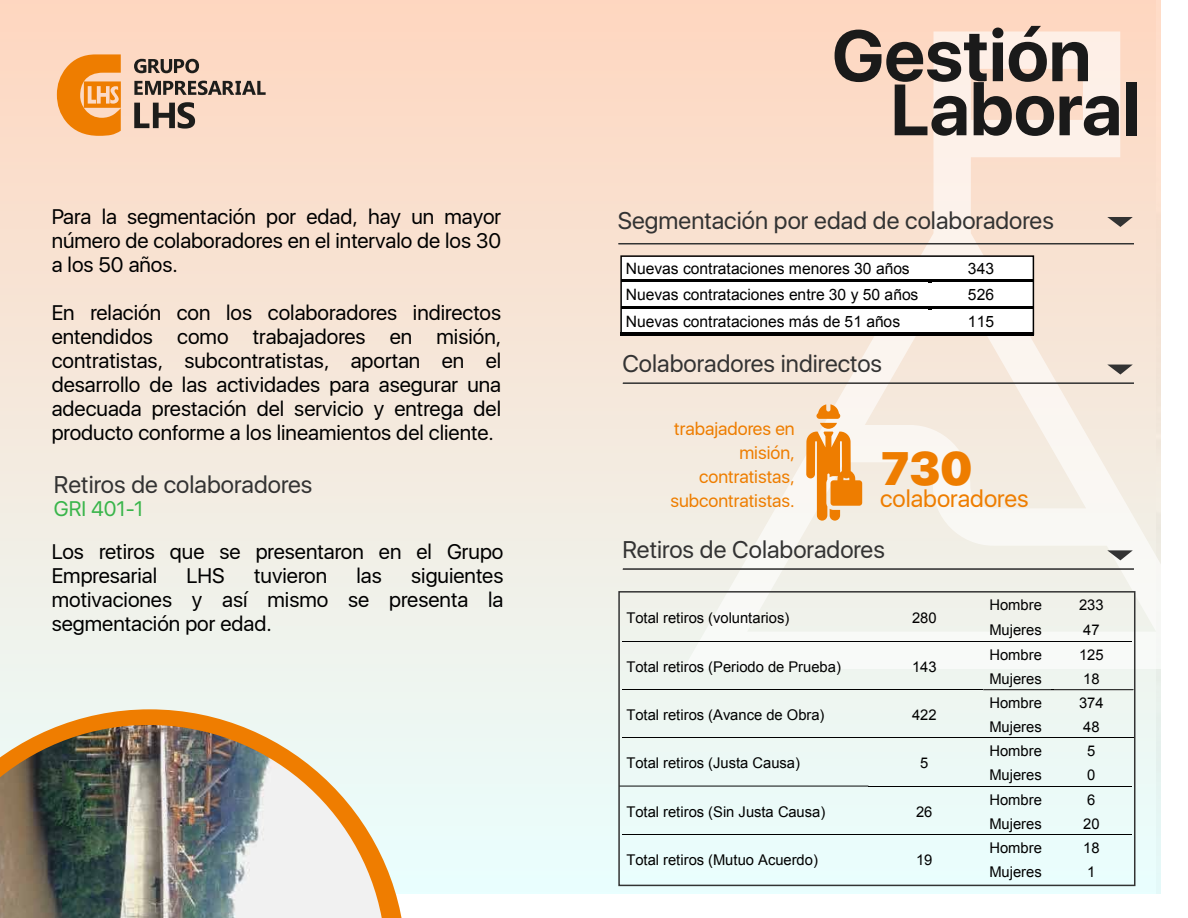
<style>
.page{position:relative;width:1188px;height:918px;background:#fff}
.page>*{position:absolute;margin:0;border:0;box-sizing:border-box;transform-origin:0 0}
.t1{font:700 72px "SFUI Display";color:#1a1a1a}
.t2{font:900 46.65px "SFUI Display";color:#ee7d00}
.t3{font:24px "SFUI Display";color:#333}
.t4{font:24px "SFUI Display";color:#ee7d00}
.t5{font:21px/24px "SFUI Display";color:#000;text-align:justify}
.t6{font:21px "SFUI Display";color:#39b54a}
.t7{font:18px/24px "SFUI Display";color:#ee7d00;text-align:right}
.t8{font:15.6px "Arial";color:#000}
.t9{font:14.85px "Arial";color:#000}
</style>
<div class="page">
<div style="left:0;top:0;width:1155px;height:894px;background:linear-gradient(to bottom,#fed6bf,#e9fefe)"></div>
<svg style="left:0;top:709px;width:406px;height:209px;fill:#edf6f2"></svg>
<img style="left:0;top:725px;width:382px;height:193px">
<svg style="left:683px;top:32px;width:478px;height:637px"></svg>
<hr style="left:618px;top:243px;width:516px;height:1px;background:#333">
<svg style="left:1107px;top:217px;width:26px;height:10px"></svg>
<hr style="left:623px;top:382px;width:511px;height:2px;background:#333">
<svg style="left:1107px;top:365px;width:26px;height:10px"></svg>
<hr style="left:623px;top:568px;width:511px;height:2px;background:#333">
<svg style="left:1107px;top:550px;width:26px;height:10px"></svg>
<div style="left:621px;top:257px;width:308px;height:23px;background:#fff"></div>
<div style="left:929px;top:257px;width:105px;height:23px;background:#fff"></div>
<div style="left:621px;top:283px;width:308px;height:23px;background:#fff"></div>
<div style="left:929px;top:283px;width:105px;height:23px;background:#fff"></div>
<hr style="left:621px;top:280px;width:308px;height:1px;background:#000">
<hr style="left:621px;top:282px;width:308px;height:1px;background:#000">
<hr style="left:932px;top:280px;width:102px;height:1px;background:#000">
<hr style="left:932px;top:282px;width:102px;height:1px;background:#000">
<div style="left:621px;top:309px;width:308px;height:24px;background:#fff"></div>
<div style="left:929px;top:309px;width:105px;height:24px;background:#fff"></div>
<hr style="left:621px;top:306px;width:308px;height:1px;background:#000">
<hr style="left:621px;top:308px;width:308px;height:1px;background:#000">
<svg style="left:929px;top:306px;width:3px;height:4px"></svg>
<hr style="left:932px;top:306px;width:102px;height:1px;background:#000">
<hr style="left:932px;top:308px;width:102px;height:1px;background:#000">
<hr style="left:620px;top:335px;width:309px;height:1px;background:#000">
<hr style="left:931px;top:335px;width:103px;height:1px;background:#000">
<div style="left:620px;top:255px;width:414px;height:80px;border:2px solid #000"></div>
<hr style="left:622px;top:641px;width:246px;height:1px;background:#000">
<hr style="left:871px;top:641px;width:109px;height:1px;background:#000">
<hr style="left:983px;top:641px;width:68px;height:1px;background:#000">
<hr style="left:1054px;top:641px;width:78px;height:1px;background:#000">
<hr style="left:622px;top:689px;width:246px;height:1px;background:#000">
<hr style="left:871px;top:689px;width:109px;height:1px;background:#000">
<svg style="left:980px;top:689px;width:152px;height:1px"></svg>
<hr style="left:622px;top:737px;width:246px;height:1px;background:#000">
<hr style="left:871px;top:737px;width:109px;height:1px;background:#000">
<hr style="left:983px;top:737px;width:68px;height:1px;background:#000">
<hr style="left:1054px;top:737px;width:80px;height:1px;background:#000">
<svg style="left:621px;top:786px;width:250px;height:1px"></svg>
<hr style="left:871px;top:786px;width:109px;height:1px;background:#000">
<hr style="left:983px;top:786px;width:68px;height:1px;background:#000">
<hr style="left:1054px;top:786px;width:78px;height:1px;background:#000">
<hr style="left:622px;top:834px;width:246px;height:1px;background:#000">
<hr style="left:871px;top:834px;width:109px;height:1px;background:#000">
<hr style="left:983px;top:834px;width:68px;height:1px;background:#000">
<hr style="left:1054px;top:834px;width:78px;height:1px;background:#000">
<div style="left:618px;top:591px;width:517px;height:295px;border:2px solid #333"></div>
<svg style="left:806px;top:404px;width:56px;height:117px"></svg>
<svg style="left:134px;top:59px;width:65px;height:14px"></svg>
<svg style="left:134px;top:102px;width:61px;height:27px"></svg>
<svg style="left:134px;top:81px;width:132px;height:14px"></svg>
<svg style="left:57px;top:54px;width:64px;height:82px"></svg>
<p class="t5" style="left:52px;top:205px;width:451px">Para la segmentación por edad, hay un mayor número de colaboradores en el intervalo de los 30 a los 50 años.</p>
<p class="t5" style="left:52px;top:301px;width:451px">En relación con los colaboradores indirectos entendidos como trabajadores en misión, contratistas, subcontratistas, aportan en el desarrollo de las actividades para asegurar una adecuada prestación del servicio y entrega del producto conforme a los lineamientos del cliente.</p>
<p class="t3" style="left:54px;top:466px;width:260px">Retiros de colaboradores</p>
<p class="t6" style="left:54px;top:492px;width:91px">GRI 401-1</p>
<p class="t5" style="left:52px;top:539px;width:453px">Los retiros que se presentaron en el Grupo<br>Empresarial</p>
<p class="t5" style="left:187px;top:563px;width:40px">LHS</p>
<p class="t5" style="left:254px;top:563px;width:75px">tuvieron</p>
<p class="t5" style="left:357px;top:563px;width:27px">las</p>
<p class="t5" style="left:52px;top:563px;width:453px;text-indent:360px">siguientes motivaciones y así mismo se presenta la segmentación por edad.</p>
<h1 class="t1" style="left:832px;top:14px;width:261px">Gestión</h1>
<h1 class="t1" style="left:890px;top:68px;width:251px">Laboral</h1>
<p class="t3" style="left:618px;top:202px;width:437px">Segmentación por edad de colaboradores</p>
<p class="t8" style="left:626px;top:258px;width:285px">Nuevas contrataciones menores 30 años</p>
<p class="t8" style="left:968px;top:258px;width:28px">343</p>
<p class="t8" style="left:626px;top:284px;width:294px">Nuevas contrataciones entre 30 y 50 años</p>
<p class="t8" style="left:968px;top:284px;width:28px">526</p>
<p class="t8" style="left:626px;top:311px;width:276px">Nuevas contrataciones más de 51 años</p>
<p class="t8" style="left:968px;top:311px;width:28px">115</p>
<p class="t3" style="left:622px;top:345px;width:261px">Colaboradores indirectos</p>
<p class="t7" style="left:671px;top:417px;width:126px">trabajadores en misión, contratistas, subcontratistas.</p>
<h2 class="t2" style="left:881px;top:441px;width:93px">730</h2>
<p class="t4" style="left:880px;top:480px;width:150px">colaboradores</p>
<p class="t3" style="left:622px;top:531px;width:264px">Retiros de Colaboradores</p>
<p class="t9" style="left:626px;top:608px;width:164px">Total retiros (voluntarios)</p>
<p class="t9" style="left:912px;top:608px;width:26px">280</p>
<p class="t9" style="left:626px;top:657px;width:216px">Total retiros (Periodo de Prueba)</p>
<p class="t9" style="left:912px;top:657px;width:26px">143</p>
<p class="t9" style="left:626px;top:705px;width:200px">Total retiros (Avance de Obra)</p>
<p class="t9" style="left:912px;top:705px;width:26px">422</p>
<p class="t9" style="left:626px;top:753px;width:175px">Total retiros (Justa Causa)</p>
<p class="t9" style="left:920px;top:753px;width:10px">5</p>
<p class="t9" style="left:626px;top:802px;width:200px">Total retiros (Sin Justa Causa)</p>
<p class="t9" style="left:916px;top:802px;width:18px">26</p>
<p class="t9" style="left:626px;top:850px;width:193px">Total retiros (Mutuo Acuerdo)</p>
<p class="t9" style="left:916px;top:850px;width:18px">19</p>
<p class="t9" style="left:990px;top:595px;width:54px">Hombre</p>
<p class="t9" style="left:1079px;top:595px;width:26px">233</p>
<p class="t9" style="left:990px;top:620px;width:54px">Mujeres</p>
<p class="t9" style="left:1083px;top:620px;width:18px">47</p>
<p class="t9" style="left:990px;top:645px;width:54px">Hombre</p>
<p class="t9" style="left:1079px;top:645px;width:26px">125</p>
<p class="t9" style="left:990px;top:669px;width:54px">Mujeres</p>
<p class="t9" style="left:1083px;top:669px;width:18px">18</p>
<p class="t9" style="left:990px;top:693px;width:54px">Hombre</p>
<p class="t9" style="left:1079px;top:693px;width:26px">374</p>
<p class="t9" style="left:990px;top:717px;width:54px">Mujeres</p>
<p class="t9" style="left:1083px;top:717px;width:18px">48</p>
<p class="t9" style="left:990px;top:741px;width:54px">Hombre</p>
<p class="t9" style="left:1087px;top:741px;width:10px">5</p>
<p class="t9" style="left:990px;top:765px;width:54px">Mujeres</p>
<p class="t9" style="left:1087px;top:765px;width:10px">0</p>
<p class="t9" style="left:990px;top:790px;width:54px">Hombre</p>
<p class="t9" style="left:1087px;top:790px;width:10px">6</p>
<p class="t9" style="left:990px;top:814px;width:54px">Mujeres</p>
<p class="t9" style="left:1083px;top:814px;width:18px">20</p>
<p class="t9" style="left:990px;top:838px;width:54px">Hombre</p>
<p class="t9" style="left:1083px;top:838px;width:18px">18</p>
<p class="t9" style="left:990px;top:862px;width:54px">Mujeres</p>
<p class="t9" style="left:1087px;top:862px;width:10px">1</p>
</div>
